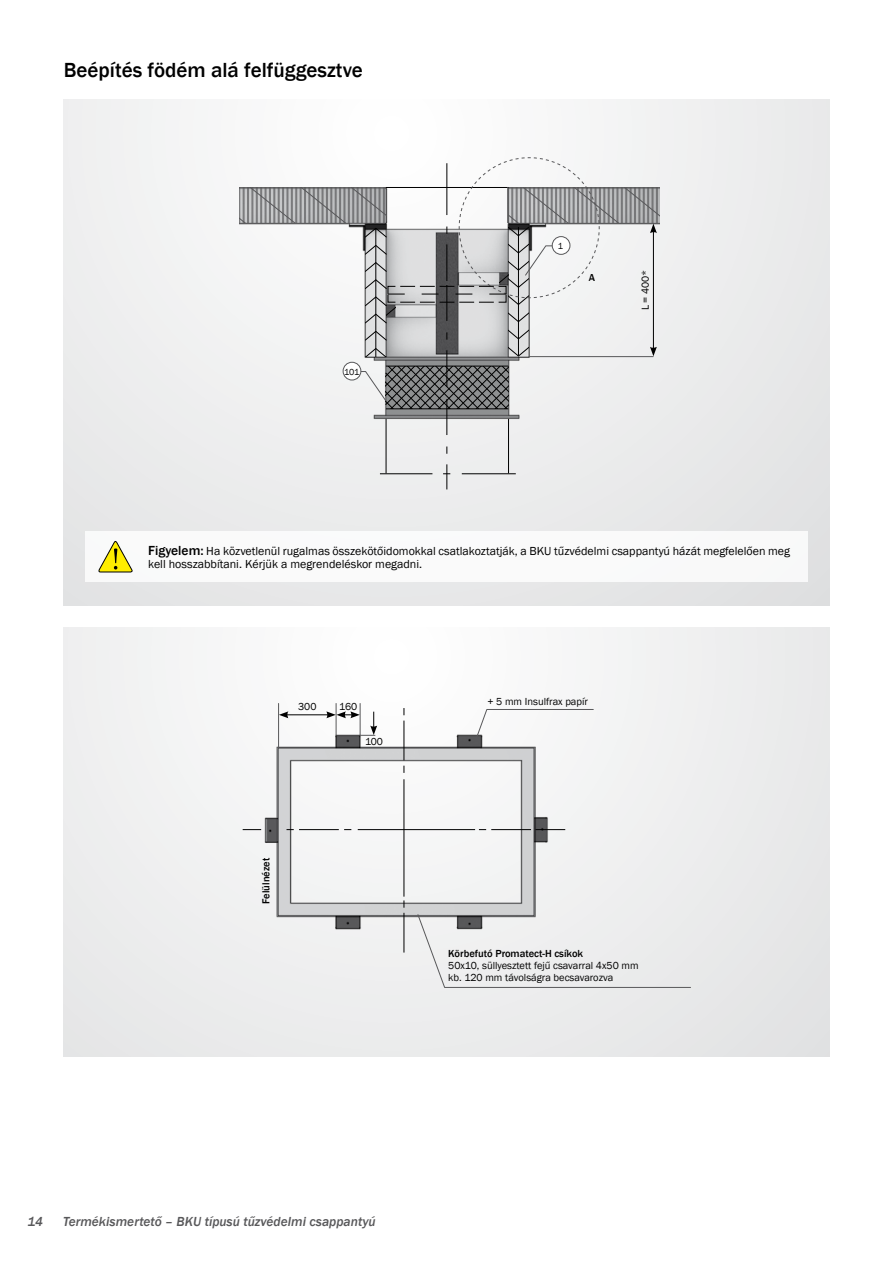
<style>
.page{position:relative;width:893px;height:1263px;background:#fff}
.page>*{position:absolute;margin:0;border:0;box-sizing:border-box;transform-origin:0 0}
.t1{font:500 21px "Franklin Gothic";color:#000}
.t2{font:italic 500 13.5px "Franklin Gothic";color:#58585a}
.t3{font:12px/13.5px "Franklin Gothic";color:#000}
.t4{font:10.5px/12px "Franklin Gothic";color:#000}
.t5{font:500 10.5px "Franklin Gothic";color:#000}
.t6{font:10.35px "Franklin Gothic";color:#000}
.t7{font:500 10.35px "Franklin Gothic";color:#000}
.t8{font:9px "Franklin Gothic";color:#000}
.s1{font-weight:500;font-size:13.5px}
</style>
<div class="page">
<div style="left:64px;top:99px;width:765px;height:507px;background:#ececed"></div>
<img style="left:239px;top:138px;width:415px;height:306px">
<hr style="left:386px;top:419px;width:1px;height:54px;background:#000">
<hr style="left:508px;top:419px;width:1px;height:54px;background:#000">
<div style="left:85px;top:531px;width:723px;height:51px;background:#fff"></div>
<svg style="left:98px;top:540px;width:35px;height:33px"></svg>
<div style="left:64px;top:628px;width:765px;height:428px;background:#ededee"></div>
<img style="left:221px;top:666px;width:345px;height:287px">
<hr style="left:446px;top:350px;width:1px;height:37px;background:#000">
<hr style="left:446px;top:399px;width:1px;height:36px;background:#000">
<hr style="left:380px;top:473px;width:52px;height:1px;background:#000">
<svg style="left:443px;top:464px;width:7px;height:25px"></svg>
<hr style="left:462px;top:473px;width:54px;height:1px;background:#000">
<hr style="left:529px;top:356px;width:124px;height:1px;background:#58585a">
<hr style="left:278px;top:703px;width:1px;height:45px;background:#58585a">
<hr style="left:336px;top:703px;width:1px;height:32px;background:#58585a">
<hr style="left:360px;top:703px;width:1px;height:32px;background:#58585a">
<hr style="left:286px;top:714px;width:43px;height:1px;background:#000">
<svg style="left:279px;top:711px;width:9px;height:7px"></svg>
<svg style="left:326px;top:711px;width:51px;height:25px"></svg>
<svg style="left:350px;top:366px;width:158px;height:43px"></svg>
<div style="left:343px;top:362px;width:18px;height:18px;background:#fff;border-radius:50%"></div>
<div style="left:343px;top:362px;width:18px;height:18px;border:1px solid #58585a;border-radius:50%"></div>
<svg style="left:239px;top:157px;width:421px;height:199px"></svg>
<div style="left:475px;top:709px;width:119px;height:31px;background:#f7f7f7"></div>
<svg style="left:417px;top:914px;width:274px;height:74px"></svg>
<hr style="left:358px;top:829px;width:117px;height:1px;background:#000">
<hr style="left:299px;top:829px;width:40px;height:1px;background:#000">
<svg style="left:243px;top:829px;width:18px;height:1px"></svg>
<hr style="left:491px;top:829px;width:40px;height:1px;background:#000">
<hr style="left:535px;top:829px;width:30px;height:1px;background:#000">
<hr style="left:404px;top:779px;width:1px;height:118px;background:#000">
<hr style="left:404px;top:720px;width:1px;height:40px;background:#000">
<hr style="left:404px;top:913px;width:1px;height:39px;background:#000">
<h1 class="t1" style="left:64px;top:57px;width:301px">Beépítés födém alá felfüggesztve</h1>
<p class="t8" style="left:344px;top:366px;width:17px">101</p>
<p class="t8" style="left:558px;top:240px;width:7px">1</p>
<p class="t7" style="left:589px;top:271px;width:8px">A</p>
<p class="t6" style="left:639px;top:310px;width:42px;rotate:-90deg">L = 400*</p>
<p class="t3" style="left:148px;top:544px;width:643px"><span class="s1">Figyelem:</span> Ha közvetlenül rugalmas összekötőidomokkal csatlakoztatják, a BKU tűzvédelmi csappantyú házát megfelelően meg kell hosszabbítani. Kérjük a megrendeléskor megadni.</p>
<p class="t6" style="left:298px;top:700px;width:20px">300</p>
<p class="t6" style="left:339px;top:700px;width:19px">160</p>
<p class="t6" style="left:365px;top:735px;width:19px">100</p>
<p class="t5" style="left:260px;top:904px;width:47px;rotate:-90deg">Felülnézet</p>
<p class="t4" style="left:487px;top:695px;width:102px">+ 5 mm Insulfrax papír</p>
<p class="t5" style="left:448px;top:947px;width:136px">Körbefutó Promatect-H csíkok</p>
<p class="t4" style="left:448px;top:960px;width:192px">50x10, süllyesztett fejű csavarral 4x50 mm kb. 120 mm távolságra becsavarozva</p>
<p class="t2" style="left:27px;top:1213px;width:17px">14</p>
<p class="t2" style="left:63px;top:1213px;width:314px">Termékismertető – BKU típusú tűzvédelmi csappantyú</p>
</div>
